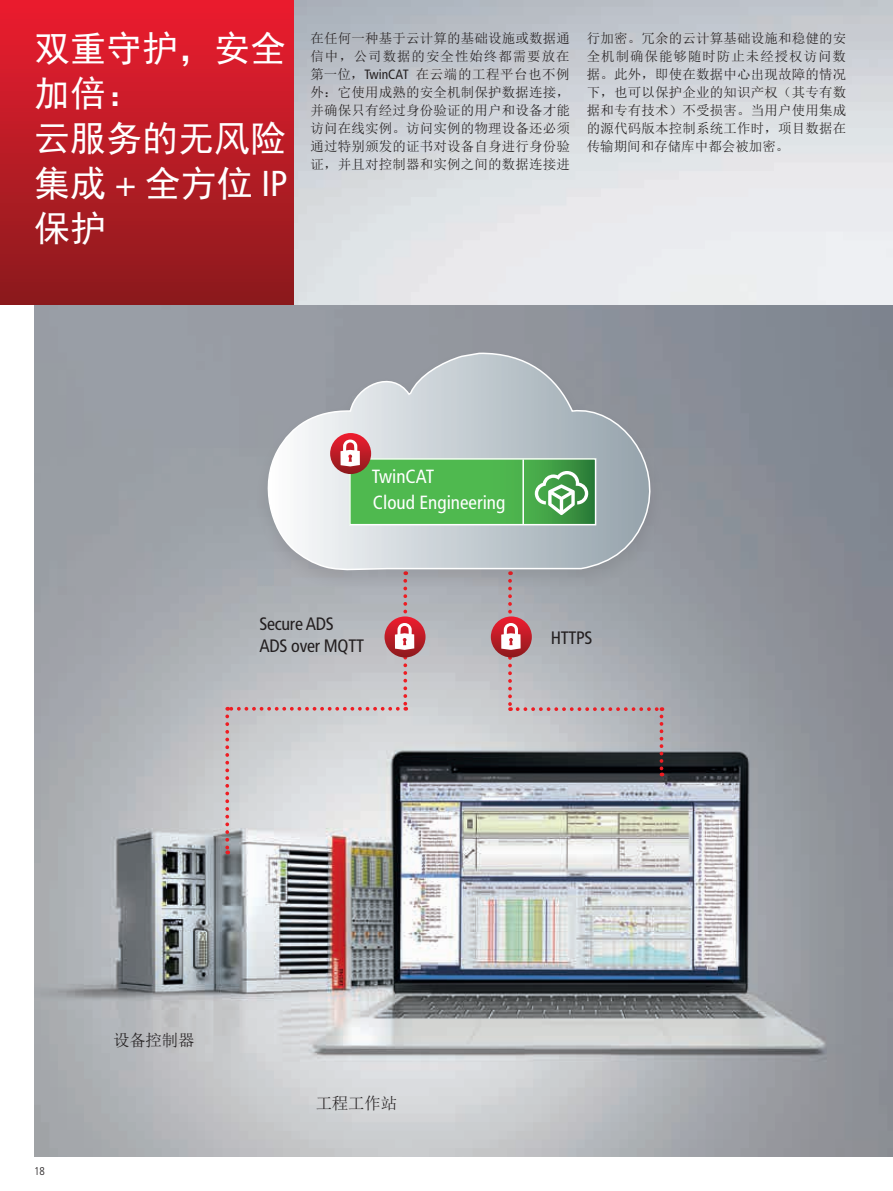
<style>
.page{position:relative;width:893px;height:1191px;background:#fff}
.page>*{position:absolute;margin:0;border:0;box-sizing:border-box;transform-origin:0 0}
.t1{font:36px/45px "Sim Hei";color:#fff}
.t2{font:condensed 19.05px/26px "Frutiger LT Pro";color:#fff}
.t3{font:condensed 18px/21.8px "Frutiger LT Pro";letter-spacing:-.015em;color:#231f20}
.t4{font:16.5px "Sim Sun";letter-spacing:-.015em;color:#231f20}
.t5{font:13.5px/18px "Sim Sun";letter-spacing:.01em;color:#231f20;text-align:justify}
.t6{font:300 condensed 11.25px "Frutiger LT Pro";color:#231f20}
.s1{font-family:"Frutiger LT Pro";font-stretch:condensed}
</style>
<div class="page">
<img style="left:34px;top:304px;width:859px;height:853px">
<img style="left:293px;top:0;width:600px;height:304px">
<div style="left:0;top:0;width:293px;height:304px;background:linear-gradient(to bottom,#ec1c2f,#8a1a1c)"></div>
<svg style="left:225px;top:716px;width:4px;height:138px"></svg>
<div style="left:254px;top:347px;width:410px;height:246px;background:#231f20;opacity:.11"></div>
<svg style="left:259px;top:352px;width:405px;height:219px;background:#b7bdc3"></svg>
<svg style="left:352px;top:461px;width:241px;height:61px;background:#4cb44d"></svg>
<div style="left:349px;top:458px;width:247px;height:67px;border:2px solid #fff"></div>
<div style="left:330px;top:433px;width:41px;height:41px;background:linear-gradient(to bottom,#f01e31,#8c1b1d);border-radius:21px"></div>
<svg style="left:340px;top:439px;width:20px;height:27px"></svg>
<svg style="left:535px;top:471px;width:53px;height:44px"></svg>
<hr style="left:522px;top:459px;width:2px;height:65px;background:#fff">
<svg style="left:384px;top:616px;width:42px;height:41px"></svg>
<svg style="left:227px;top:581px;width:187px;height:129px;background:#bab6ba"></svg>
<svg style="left:491px;top:616px;width:41px;height:41px"></svg>
<svg style="left:501px;top:581px;width:162px;height:195px;background:#9e9ca1"></svg>
<h1 class="t1" style="left:34px;top:26px;width:255px">双重守护，安全加倍：<br>云服务的无风险集成 <span class="s1">+</span> 全方位 <span class="s1">IP</span>保护</h1>
<p class="t5" style="left:310px;top:29px;width:261px">在任何一种基于云计算的基础设施或数据通信中，公司数据的安全性始终都需要放在第一位，<span class="s1">TwinCAT</span> 在云端的工程平台也不例外：它使用成熟的安全机制保护数据连接，并确保只有经过身份验证的用户和设备才能访问在线实例。访问实例的物理设备还必须通过特别颁发的证书对设备自身进行身份验证，并且对控制器和实例之间的数据连接进</p>
<p class="t5" style="left:587px;top:29px;width:261px">行加密。冗余的云计算基础设施和稳健的安全机制确保能够随时防止未经授权访问数据。此外，即使在数据中心出现故障的情况下，也可以保护企业的知识产权（其专有数据和专有技术）不受损害。当用户使用集成的源代码版本控制系统工作时，项目数据在传输期间和存储库中都会被加密。</p>
<h2 class="t2" style="left:372px;top:463px;width:135px">TwinCAT<br>Cloud Engineering</h2>
<h3 class="t3" style="left:259px;top:613px;width:106px">Secure ADS<br>ADS over MQTT</h3>
<h3 class="t3" style="left:551px;top:627px;width:43px">HTTPS</h3>
<p class="t6" style="left:34px;top:1164px;width:13px">18</p>
<p class="t4" style="left:113px;top:1031px;width:83px">设备控制器</p>
<p class="t4" style="left:316px;top:1094px;width:83px">工程工作站</p>
</div>
